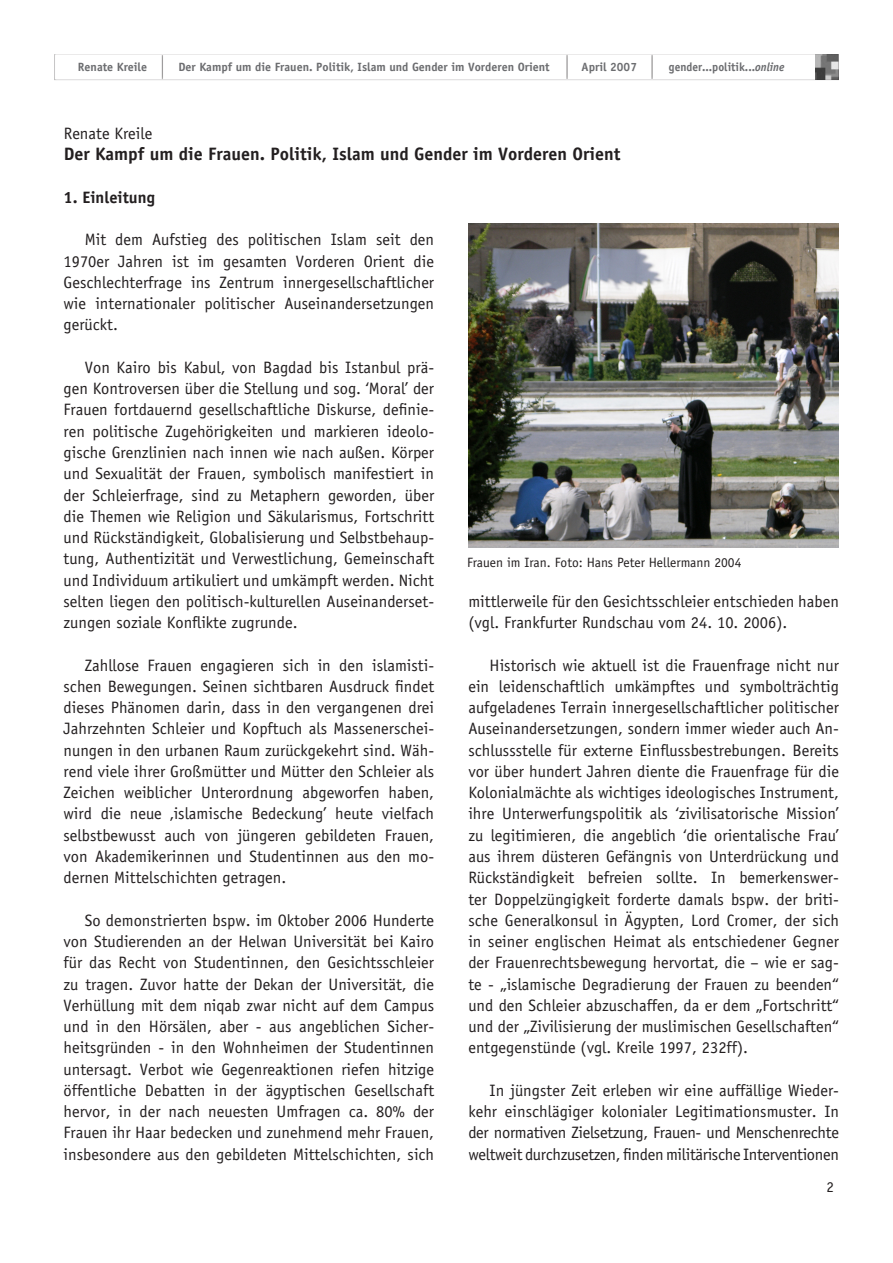
<style>
.page{position:relative;width:893px;height:1263px;background:#fff}
.page>*{position:absolute;margin:0;border:0;box-sizing:border-box;transform-origin:0 0}
.t1{font:700 18px "Officina Sans";color:#231f20}
.t2{font:16.5px/21.3px "Officina Sans";color:#231f20;text-align:justify}
.t3{font:700 16.5px "Officina Sans";color:#231f20}
.t4{font:15px "Officina Sans";color:#231f20}
.t5{font:13.5px "Officina Sans";color:#231f20}
.t6{font:700 12px "Officina Sans";color:#6c6d70}
.t7{font:700 12px "Officina Sans";color:#6c6d70;scale:.95 1}
.s1{font-style:italic}
</style>
<div class="page">
<img style="left:815px;top:56px;width:22px;height:22px">
<svg style="left:162px;top:56px;width:1px;height:22px"></svg>
<hr style="left:566px;top:55px;width:2px;height:24px;background:#231f20">
<hr style="left:651px;top:55px;width:2px;height:24px;background:#231f20">
<img style="left:468px;top:224px;width:371px;height:324px">
<p class="t6" style="left:78px;top:59px;width:71px">Renate Kreile</p>
<p class="t6" style="left:179px;top:59px;width:373px">Der Kampf um die Frauen. Politik, Islam und Gender im Vorderen Orient</p>
<p class="t6" style="left:582px;top:59px;width:57px">April 2007</p>
<p class="t7" style="left:669px;top:59px;width:123px">gender...politik...<span class="s1">online</span></p>
<p class="t2" style="left:64px;top:123px;width:90px">Renate Kreile</p>
<p class="t1" style="left:64px;top:143px;width:558px">Der Kampf um die Frauen. Politik, Islam und Gender im Vorderen Orient</p>
<p class="t3" style="left:64px;top:187px;width:93px">1. Einleitung</p>
<p class="t2" style="left:64px;top:229px;width:372px;text-indent:21px">Mit dem Aufstieg des politischen Islam seit den 1970er Jahren ist im gesamten Vorderen Orient die Geschlechterfrage ins Zentrum innergesellschaftlicher wie internationaler politischer Auseinandersetzungen gerückt.</p>
<p class="t2" style="left:64px;top:357px;width:372px;text-indent:21px">Von Kairo bis Kabul, von Bagdad bis Istanbul prä&shy;gen Kontroversen über die Stellung und sog. ‘Moral’ der Frauen fortdauernd gesellschaftliche Diskurse, definie&shy;ren politische Zugehörigkeiten und markieren ideolo&shy;gische Grenzlinien nach innen wie nach außen. Körper und Sexualität der Frauen, symbolisch manifestiert in der Schleierfrage, sind zu Metaphern geworden, über die Themen wie Religion und Säkularismus, Fortschritt und Rückständigkeit, Globalisierung und Selbstbehaup&shy;tung, Authentizität und Verwestlichung, Gemeinschaft und Individuum artikuliert und umkämpft werden. Nicht selten liegen den politisch-kulturellen Auseinanderset&shy;zungen soziale Konflikte zugrunde.</p>
<p class="t2" style="left:64px;top:654px;width:372px;text-indent:21px">Zahllose Frauen engagieren sich in den islamisti&shy;schen Bewegungen. Seinen sichtbaren Ausdruck findet dieses Phänomen darin, dass in den vergangenen drei Jahrzehnten Schleier und Kopftuch als Massenerschei&shy;nungen in den urbanen Raum zurückgekehrt sind. Wäh&shy;rend viele ihrer Großmütter und Mütter den Schleier als Zeichen weiblicher Unterordnung abgeworfen haben, wird die neue ‚islamische Bedeckung’ heute vielfach selbstbewusst auch von jüngeren gebildeten Frauen, von Akademikerinnen und Studentinnen aus den mo&shy;dernen Mittelschichten getragen.</p>
<p class="t2" style="left:64px;top:909px;width:372px;text-indent:21px">So demonstrierten bspw. im Oktober 2006 Hunderte von Studierenden an der Helwan Universität bei Kairo für das Recht von Studentinnen, den Gesichtsschleier zu tragen. Zuvor hatte der Dekan der Universität, die Verhüllung mit dem niqab zwar nicht auf dem Campus und in den Hörsälen, aber - aus angeblichen Sicher&shy;heitsgründen - in den Wohnheimen der Studentinnen untersagt. Verbot wie Gegenreaktionen riefen hitzige öffentliche Debatten in der ägyptischen Gesellschaft hervor, in der nach neuesten Umfragen ca. 80% der Frauen ihr Haar bedecken und zunehmend mehr Frauen, insbesondere aus den gebildeten Mittelschichten, sich</p>
<p class="t5" style="left:467px;top:554px;width:276px">Frauen im Iran. Foto: Hans Peter Hellermann 2004</p>
<p class="t2" style="left:468px;top:591px;width:372px">mittlerweile für den Gesichtsschleier entschieden haben (vgl. Frankfurter Rundschau vom 24. 10. 2006).</p>
<p class="t2" style="left:468px;top:654px;width:372px;text-indent:21px">Historisch wie aktuell ist die Frauenfrage nicht nur ein leidenschaftlich umkämpftes und symbolträchtig aufgeladenes Terrain innergesellschaftlicher politischer Auseinandersetzungen, sondern immer wieder auch An&shy;schlussstelle für externe Einflussbestrebungen. Bereits vor über hundert Jahren diente die Frauenfrage für die Kolonialmächte als wichtiges ideologisches Instrument, ihre Unterwerfungspolitik als ‘zivilisatorische Mission’ zu legitimieren, die angeblich ‘die orientalische Frau’ aus ihrem düsteren Gefängnis von Unterdrückung und Rückständigkeit befreien sollte. In bemerkenswer&shy;ter Doppelzüngigkeit forderte damals bspw. der briti&shy;sche Generalkonsul in Ägypten, Lord Cromer, der sich in seiner englischen Heimat als entschiedener Gegner der Frauenrechtsbewegung hervortat, die – wie er sag&shy;te - „islamische Degradierung der Frauen zu beenden“ und den Schleier abzuschaffen, da er dem „Fortschritt“ und der „Zivilisierung der muslimischen Gesellschaften“ entgegenstünde (vgl. Kreile 1997, 232ff).</p>
<p class="t2" style="left:468px;top:1080px;width:372px;text-indent:21px">In jüngster Zeit erleben wir eine auffällige Wieder&shy;kehr einschlägiger kolonialer Legitimationsmuster. In der normativen Zielsetzung, Frauen- und Menschenrechte weltweit durchzusetzen, finden militärische Interventionen</p>
<p class="t4" style="left:826px;top:1178px;width:9px">2</p>
</div>
